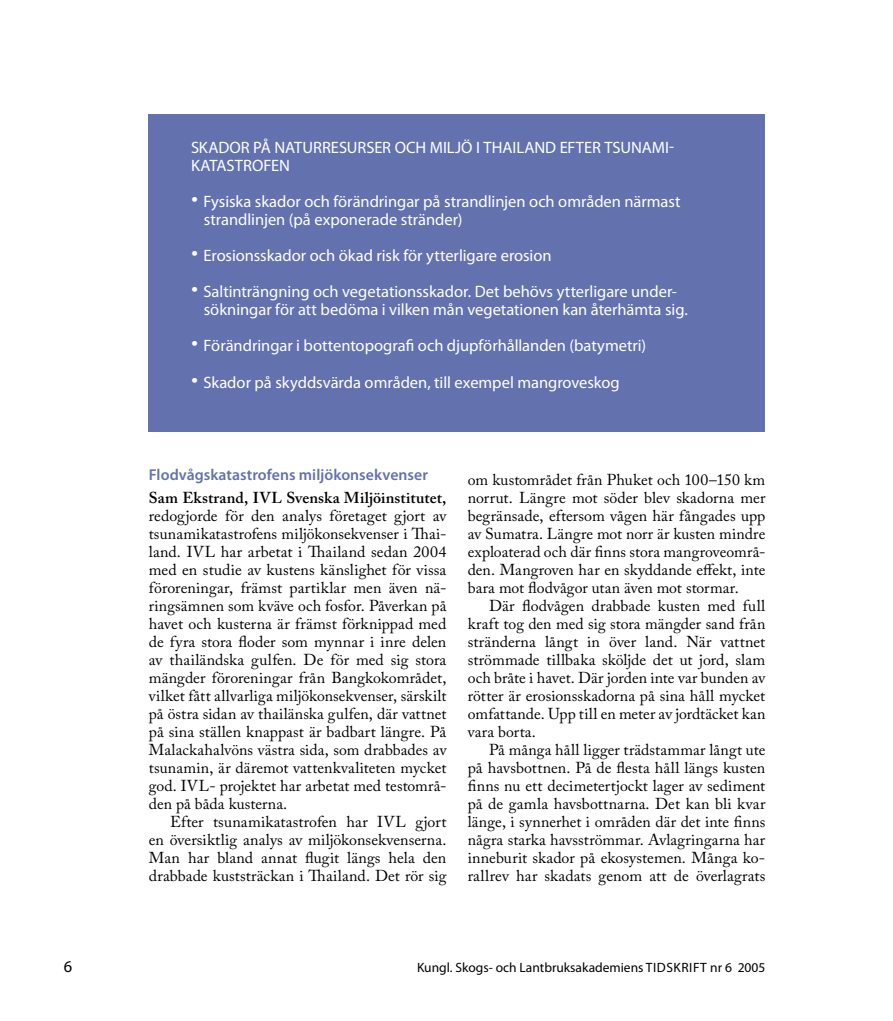
<style>
.page{position:relative;width:893px;height:1021px;background:#fff}
.page>*{position:absolute;margin:0;border:0;box-sizing:border-box;transform-origin:0 0}
.t1{font:16.5px/18px "Myriad Pro";color:#fff}
.t2{font:16.5px "Myriad Pro";color:#000}
.t3{font:15.75px/18px "Adobe Caslon Pro";letter-spacing:.005em;color:#000;text-align:justify}
.t4{font:600 15.75px "Adobe Caslon Pro";letter-spacing:.005em;color:#000}
.t5{font:600 15.75px "Myriad Pro";color:#6372ae}
.t6{font:13.5px "Myriad Pro";color:#000}
.s1{font-family:"Adobe Caslon Pro";font-size:21px}
</style>
<div class="page">
<div style="left:148px;top:115px;width:617px;height:317px;background:#6372ae"></div>
<p class="t1" style="left:191px;top:139px;width:485px">SKADOR PÅ NATURRESURSER OCH MILJÖ I THAILAND EFTER TSUNAMI-<br>KATASTROFEN</p>
<p class="t1" style="left:204px;top:193px;width:478px;text-indent:-13px"><span class="s1">•</span> Fysiska skador och förändringar på strandlinjen och områden närmast strandlinjen (på exponerade stränder)</p>
<p class="t1" style="left:191px;top:247px;width:362px"><span class="s1">•</span> Erosionsskador och ökad risk för ytterligare erosion</p>
<p class="t1" style="left:204px;top:283px;width:486px;text-indent:-13px"><span class="s1">•</span> Saltinträngning och vegetationsskador. Det behövs ytterligare under&shy;sökningar för att bedöma i vilken mån vegetationen kan återhämta sig.</p>
<p class="t1" style="left:191px;top:337px;width:457px"><span class="s1">•</span> Förändringar i bottentopografi och djupförhållanden (batymetri)</p>
<p class="t1" style="left:191px;top:373px;width:430px"><span class="s1">•</span> Skador på skyddsvärda områden, till exempel mangroveskog</p>
<p class="t5" style="left:149px;top:466px;width:281px">Flodvågskatastrofens miljökonsekvenser</p>
<p class="t4" style="left:149px;top:488px;width:299px">Sam Ekstrand, IVL Svenska Miljöinstitutet,</p>
<p class="t3" style="left:149px;top:506px;width:299px">redogjorde för den analys företaget gjort av tsunamikatastrofens miljökonsekvenser i Thai&shy;land. IVL har arbetat i Thailand sedan 2004 med en studie av kustens känslighet för vissa föroreningar, främst partiklar men även nä&shy;ringsämnen som kväve och fosfor. Påverkan på havet och kusterna är främst förknippad med de fyra stora floder som mynnar i inre delen av thailändska gulfen. De för med sig stora mängder föroreningar från Bangkokområdet, vilket fått allvarliga miljökonsekvenser, särskilt på östra sidan av thailänska gulfen, där vattnet på sina ställen knappast är badbart längre. På Malackahalvöns västra sida, som drabbades av tsunamin, är däremot vattenkvaliteten mycket god. IVL- projektet har arbetat med testområ&shy;den på båda kusterna.</p>
<p class="t3" style="left:149px;top:812px;width:299px;text-indent:21px">Efter tsunamikatastrofen har IVL gjort en översiktlig analys av miljökonsekvenserna.<br>Man har bland annat flugit längs hela den drabbade kuststräckan i Thailand. Det rör sig</p>
<p class="t3" style="left:468px;top:470px;width:299px">om kustområdet från Phuket och 100–150 km norrut. Längre mot söder blev skadorna mer begränsade, eftersom vågen här fångades upp av Sumatra. Längre mot norr är kusten mindre exploaterad och där finns stora mangroveområ&shy;den. Mangroven har en skyddande effekt, inte bara mot flodvågor utan även mot stormar.</p>
<p class="t3" style="left:468px;top:596px;width:299px;text-indent:21px">Där flodvågen drabbade kusten med full kraft tog den med sig stora mängder sand från stränderna långt in över land. När vattnet strömmade tillbaka sköljde det ut jord, slam och bråte i havet. Där jorden inte var bunden av rötter är erosionsskadorna på sina håll mycket omfattande. Upp till en meter av jordtäcket kan vara borta.</p>
<p class="t3" style="left:468px;top:740px;width:299px;text-indent:21px">På många håll ligger trädstammar långt ute på havsbottnen. På de flesta håll längs kusten finns nu ett decimetertjockt lager av sediment på de gamla havsbottnarna. Det kan bli kvar länge, i synnerhet i områden där det inte finns några starka havsströmmar. Avlagringarna har inneburit skador på ekosystemen. Många ko&shy;rallrev har skadats genom att de överlagrats</p>
<p class="t2" style="left:64px;top:957px;width:10px">6</p>
<p class="t6" style="left:417px;top:960px;width:350px">Kungl. Skogs- och Lantbruksakademiens TIDSKRIFT nr 6 2005</p>
</div>
